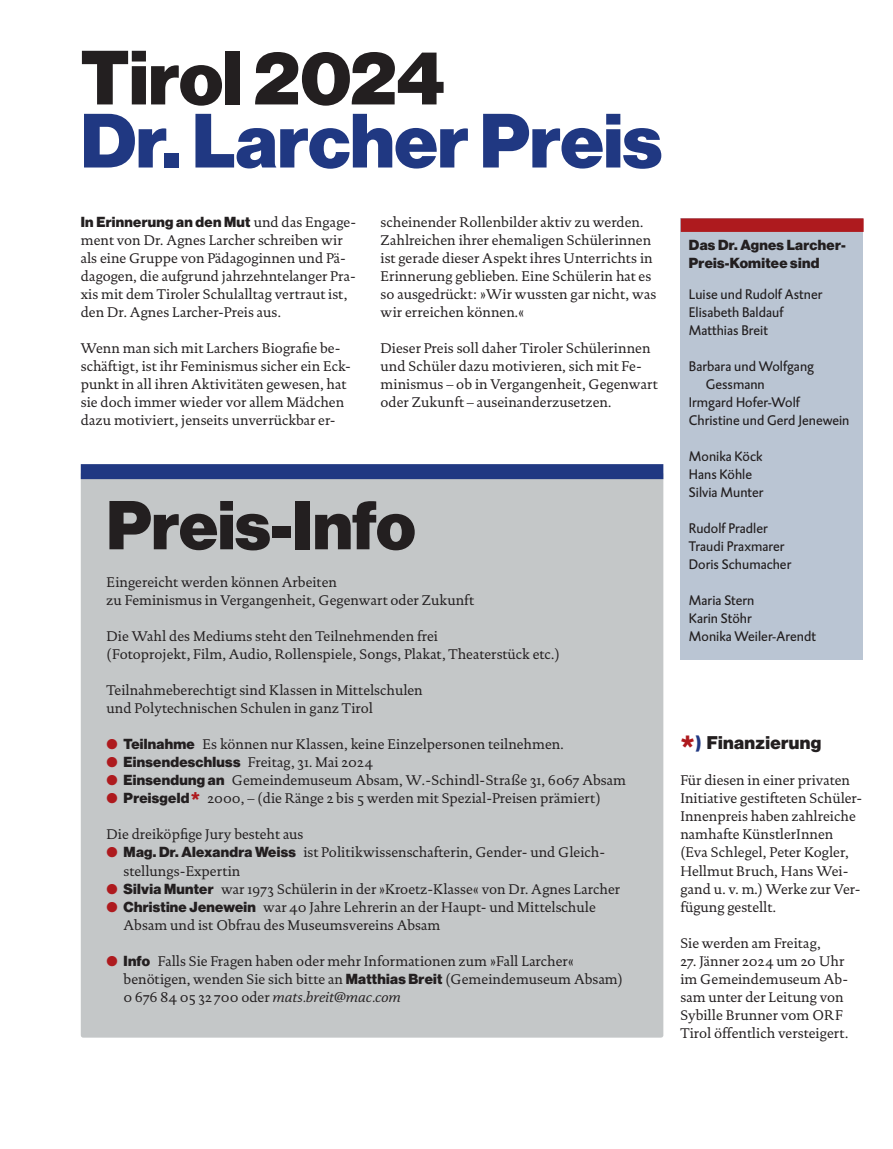
<style>
.page{position:relative;width:893px;height:1149px;background:#fff}
.page>*{position:absolute;margin:0;border:0;box-sizing:border-box;transform-origin:0 0}
._10_Headline_50{font:75px "N Haas Grotesk DS Pro 95 Blk";color:#203882}
._10_Headline_50-2{font:75px "N Haas Grotesk DS Pro 95 Blk";color:#231f20}
._10_Headline_50-3{font:67.5px "N Haas Grotesk DS Pro 95 Blk";color:#231f20}
._01_Text_1_Abs{font:18px "N Haas Grotesk DS Pro 95 Blk";letter-spacing:.02em;color:#231f20}
._01_Text_1_Abs-2{font:14.25px/18px "DTL Documenta TOT";color:#231f20}
._02_Text_Liste{font:14.25px/18px "DTL Documenta TOT";color:#231f20}
._03_Komitee-Liste{font:14.25px/18px "DTL Caspari ST";color:#231f20}
._01_Text_1_Abs-3{font:14.25px "N Haas Grotesk DS Pro 95 Blk";letter-spacing:.02em;color:#231f20}
.s1{font-family:"N Haas Grotesk DS Pro 95 Blk"}
.s2{color:#ae1a1e}
.s3{font-family:"N Haas Grotesk DS Pro 95 Blk";font-size:19.5px;color:#ae1a1e}
.s4{font-style:italic}
.s5{font-size:30px;color:#ae1a1e}
.s6{color:#203882}
</style>
<div class="page">
<div style="left:83px;top:473px;width:578px;height:562px;background:#c4c7c8"></div>
<div style="left:81px;top:471px;width:582px;height:566px;border:4px solid #c4c7c8"></div>
<div style="left:680px;top:218px;width:183px;height:441px;background:#bac5d3"></div>
<div style="left:81px;top:464px;width:582px;height:15px;background:#203882"></div>
<div style="left:681px;top:218px;width:183px;height:14px;background:#ae1a1e"></div>
<p class="_10_Headline_50-2" style="left:81px;top:34px;width:365px">Tirol 2024</p>
<p class="_10_Headline_50" style="left:81px;top:97px;width:583px">Dr. Larcher Preis</p>
<p class="_01_Text_1_Abs-2" style="left:81px;top:213px;width:277px"><span class="s1">In Erinnerung an den Mut</span> und das Engage&shy;ment von Dr. Agnes Larcher schreiben wir als eine Gruppe von Pädagoginnen und Pä&shy;dagogen, die aufgrund jahrzehntelanger Pra&shy;xis mit dem Tiroler Schulalltag vertraut ist, den Dr. Agnes Larcher-Preis aus.</p>
<p class="_01_Text_1_Abs-2" style="left:81px;top:339px;width:272px">Wenn man sich mit Larchers Biografie be&shy;schäftigt, ist ihr Feminismus sicher ein Eck&shy;punkt in all ihren Aktivitäten gewesen, hat sie doch immer wieder vor allem Mädchen dazu motiviert, jenseits unverrückbar er-</p>
<p class="_01_Text_1_Abs-2" style="left:381px;top:213px;width:277px">scheinender Rollenbilder aktiv zu werden.<br>Zahlreichen ihrer ehemaligen Schülerinnen ist gerade dieser Aspekt ihres Unterrichts in Erinnerung geblieben. Eine Schülerin hat es so ausgedrückt: »Wir wussten gar nicht, was wir erreichen können.«</p>
<p class="_01_Text_1_Abs-2" style="left:381px;top:339px;width:279px">Dieser Preis soll daher Tiroler Schülerinnen und Schüler dazu motivieren, sich mit Fe&shy;minismus – ob in Vergangenheit, Gegenwart oder Zukunft – auseinanderzusetzen.</p>
<p class="_10_Headline_50-3" style="left:107px;top:485px;width:311px">Preis-Info</p>
<p class="_02_Text_Liste" style="left:107px;top:573px;width:232px">Eingereicht werden können Arbeiten</p>
<p class="_02_Text_Liste" style="left:107px;top:591px;width:369px">zu Feminismus in Vergangenheit, Gegenwart oder Zukunft</p>
<p class="_02_Text_Liste" style="left:107px;top:627px;width:333px">Die Wahl des Mediums steht den Teilnehmenden frei</p>
<p class="_02_Text_Liste" style="left:107px;top:645px;width:455px">(Fotoprojekt, Film, Audio, Rollenspiele, Songs, Plakat, Theaterstück etc.)</p>
<p class="_02_Text_Liste" style="left:107px;top:681px;width:318px">Teilnahmeberechtigt sind Klassen in Mittelschulen</p>
<p class="_02_Text_Liste" style="left:107px;top:699px;width:268px">und Polytechnischen Schulen in ganz Tirol</p>
<p class="_02_Text_Liste" style="left:107px;top:735px;width:459px"><span class="s2">●</span> <span class="s1">Teilnahme</span> Es können nur Klassen, keine Einzelpersonen teilnehmen.</p>
<p class="_02_Text_Liste" style="left:107px;top:753px;width:268px"><span class="s2">●</span> <span class="s1">Einsendeschluss</span> Freitag, 31. Mai 2024</p>
<p class="_02_Text_Liste" style="left:107px;top:771px;width:521px"><span class="s2">●</span> <span class="s1">Einsendung an</span> Gemeindemuseum Absam, W.-Schindl-Straße 31, 6067 Absam</p>
<p class="_02_Text_Liste" style="left:107px;top:789px;width:496px"><span class="s2">●</span> <span class="s1">Preisgeld</span> <span class="s3">*</span> 2000, – (die Ränge 2 bis 5 werden mit Spezial-Preisen prämiert)</p>
<p class="_02_Text_Liste" style="left:107px;top:825px;width:198px">Die dreiköpfige Jury besteht aus</p>
<p class="_02_Text_Liste" style="left:124px;top:843px;width:481px;text-indent:-17px"><span class="s2">●</span> <span class="s1">Mag. Dr. Alexandra Weiss</span> ist Politikwissenschafterin, Gender- und Gleich&shy;stellungs-Expertin</p>
<p class="_02_Text_Liste" style="left:107px;top:879px;width:515px"><span class="s2">●</span> <span class="s1">Silvia Munter</span> war 1973 Schülerin in der »Kroetz-Klasse« von Dr. Agnes Larcher</p>
<p class="_02_Text_Liste" style="left:124px;top:897px;width:474px;text-indent:-17px"><span class="s2">●</span> <span class="s1">Christine Jenewein</span> war 40 Jahre Lehrerin an der Haupt- und Mittelschule<br>Absam und ist Obfrau des Museumsvereins Absam</p>
<p class="_02_Text_Liste" style="left:124px;top:951px;width:501px;text-indent:-17px"><span class="s2">●</span> <span class="s1">Info</span> Falls Sie Fragen haben oder mehr Informationen zum »Fall Larcher« benötigen, wenden Sie sich bitte an <span class="s1">Matthias Breit</span> (Gemeindemuseum Absam)<br>0 676 84 05 32 700 oder <span class="s4">mats.breit@mac.com</span></p>
<p class="_01_Text_1_Abs-3" style="left:689px;top:236px;width:159px">Das Dr. Agnes Larcher-</p>
<p class="_01_Text_1_Abs-3" style="left:689px;top:254px;width:132px">Preis-Komitee sind</p>
<p class="_03_Komitee-Liste" style="left:689px;top:285px;width:135px">Luise und Rudolf Astner</p>
<p class="_03_Komitee-Liste" style="left:689px;top:303px;width:96px">Elisabeth Baldauf</p>
<p class="_03_Komitee-Liste" style="left:689px;top:321px;width:81px">Matthias Breit</p>
<p class="_03_Komitee-Liste" style="left:706px;top:357px;width:109px;text-indent:-17px">Barbara und Wolfgang<br>Gessmann</p>
<p class="_03_Komitee-Liste" style="left:689px;top:393px;width:112px">Irmgard Hofer-Wolf</p>
<p class="_03_Komitee-Liste" style="left:689px;top:411px;width:162px">Christine und Gerd Jenewein</p>
<p class="_03_Komitee-Liste" style="left:689px;top:447px;width:75px">Monika Köck</p>
<p class="_03_Komitee-Liste" style="left:689px;top:465px;width:65px">Hans Köhle</p>
<p class="_03_Komitee-Liste" style="left:689px;top:483px;width:76px">Silvia Munter</p>
<p class="_03_Komitee-Liste" style="left:689px;top:519px;width:80px">Rudolf Pradler</p>
<p class="_03_Komitee-Liste" style="left:689px;top:537px;width:97px">Traudi Praxmarer</p>
<p class="_03_Komitee-Liste" style="left:689px;top:555px;width:104px">Doris Schumacher</p>
<p class="_03_Komitee-Liste" style="left:689px;top:591px;width:67px">Maria Stern</p>
<p class="_03_Komitee-Liste" style="left:689px;top:609px;width:64px">Karin Stöhr</p>
<p class="_03_Komitee-Liste" style="left:689px;top:627px;width:129px">Monika Weiler-Arendt</p>
<p class="_01_Text_1_Abs" style="left:680px;top:732px;width:142px"><span class="s5">*</span><span class="s6">)</span> Finanzierung</p>
<p class="_01_Text_1_Abs-2" style="left:680px;top:771px;width:183px">Für diesen in einer privaten<br>Initiative gestifteten Schüler-<br>Innenpreis haben zahlreiche namhafte KünstlerInnen (Eva Schlegel, Peter Kogler,<br>Hellmut Bruch, Hans Wei&shy;gand u. v. m.) Werke zur Ver&shy;fügung gestellt.</p>
<p class="_01_Text_1_Abs-2" style="left:680px;top:933px;width:142px">Sie werden am Freitag,</p>
<p class="_01_Text_1_Abs-2" style="left:680px;top:951px;width:169px">27. Jänner 2024 um 20 Uhr im Gemeindemuseum Ab&shy;sam unter der Leitung von<br>Sybille Brunner vom ORF<br>Tirol öffentlich versteigert.</p>
</div>
